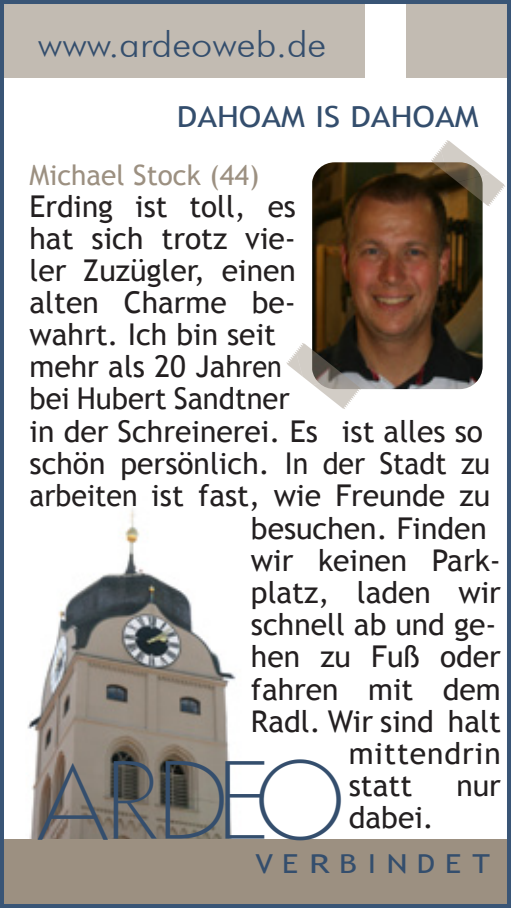
<style>
.page{position:relative;width:511px;height:908px;background:#fff}
.page>*{position:absolute;margin:0;border:0;box-sizing:border-box;transform-origin:0 0}
.t1{font:37.6px "Coffee Shop";color:#344e6d}
.t2{font:300 36px "Futura BT";color:#344e6d;scale:1.05 1}
.t3{font:30px/32px "Trebuchet MS";color:#231f20}
.t4{font:30px "Trebuchet MS";letter-spacing:.03em;color:#231f20}
.t5{font:29.2px "Trebuchet MS";color:#344e6d;scale:1.15 1}
.t6{font:28px "Trebuchet MS";color:#9c9081}
.t7{font:26px "Trebuchet MS";color:#344e6d;scale:1.15 1}
</style>
<div class="page">
<img style="left:27px;top:508px;width:209px;height:331px">
<div style="left:406px;top:0;width:104px;height:77px;background:#c2bbb2"></div>
<div style="left:0;top:0;width:364px;height:77px;background:#c2bbb2"></div>
<div style="left:0;top:839px;width:510px;height:68px;background:#9c9081"></div>
<img style="left:312px;top:162px;width:170px;height:227px">
<svg style="left:286px;top:342px;width:74px;height:67px"></svg>
<svg style="left:430px;top:140px;width:75px;height:66px"></svg>
<div style="left:0;top:0;width:510px;height:907px;border:4px solid #395576"></div>
<p class="t2" style="left:38px;top:22px;width:276px">www.ardeoweb.de</p>
<p class="t5" style="left:177px;top:100px;width:263px">DAHOAM IS DAHOAM</p>
<p class="t6" style="left:29px;top:159px;width:231px">Michael Stock (44)</p>
<p class="t3" style="left:29px;top:191px;width:462px">Erding ist toll, es<br>hat sich trotz vie-<br>ler Zuzügler, einen<br>alten Charme be-<br>wahrt. Ich bin seit<br>mehr als 20 Jahren<br>bei Hubert Sandtner<br>in der Schreinerei. Es ist alles so schön persönlich. In der Stadt zu arbeiten ist fast, wie Freunde zu</p>
<p class="t3" style="left:251px;top:513px;width:237px">besuchen. Finden</p>
<p class="t3" style="left:251px;top:545px;width:251px">wir keinen Park-</p>
<p class="t3" style="left:251px;top:577px;width:251px">platz, laden wir</p>
<p class="t3" style="left:251px;top:609px;width:247px">schnell ab und ge-</p>
<p class="t3" style="left:251px;top:641px;width:251px">hen zu Fuß oder</p>
<p class="t3" style="left:251px;top:673px;width:251px">fahren mit dem</p>
<p class="t3" style="left:251px;top:705px;width:251px">Radl. Wir sind halt</p>
<p class="t4" style="left:348px;top:735px;width:153px">mittendrin</p>
<p class="t3" style="left:348px;top:769px;width:65px">statt</p>
<p class="t3" style="left:456px;top:769px;width:46px">nur</p>
<p class="t3" style="left:348px;top:801px;width:87px">dabei.</p>
<p class="t1" style="left:47px;top:802px;width:301px">ARDEO</p>
<p class="t7" style="left:255px;top:847px;width:205px">V E R BI N DET</p>
</div>
